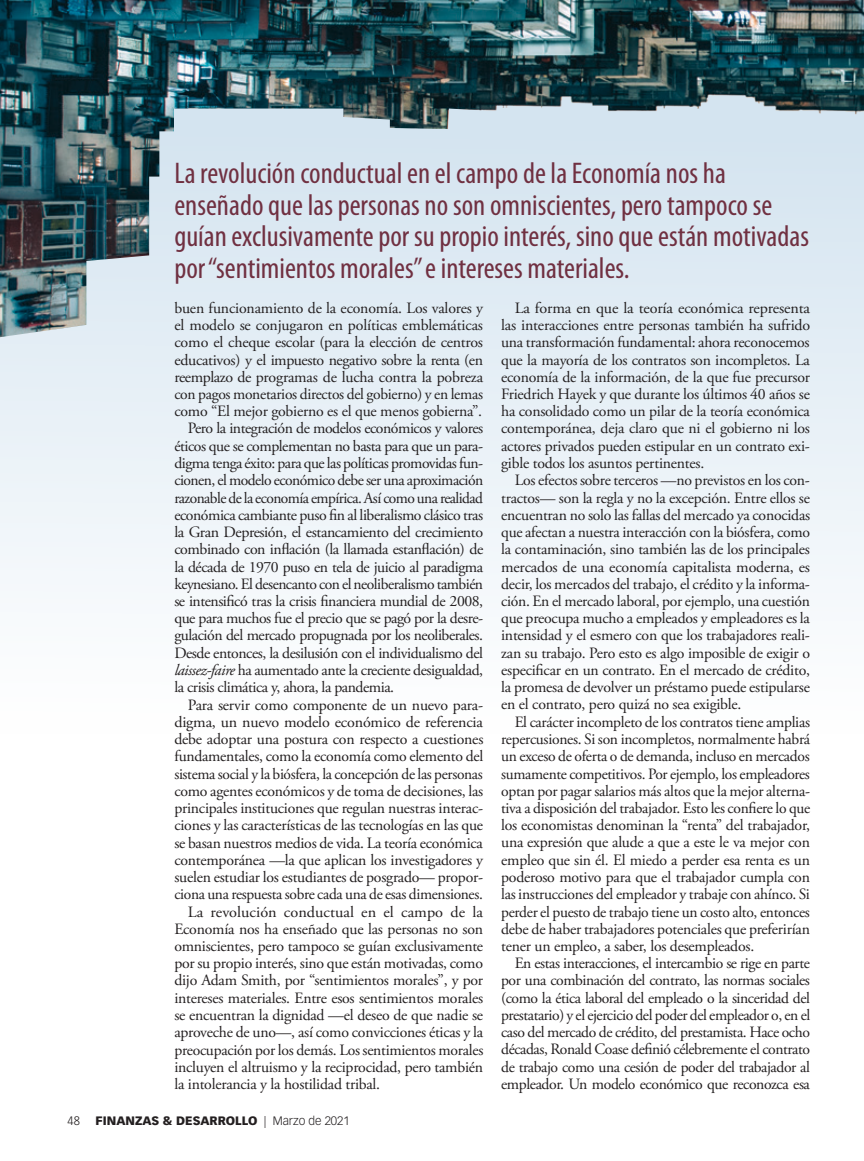
<style>
.page{position:relative;width:864px;height:1161px;background:#fff}
.page>*{position:absolute;margin:0;border:0;box-sizing:border-box;transform-origin:0 0}
.t1{font:condensed 30px/31.5px "Myriad Pro";color:#703041}
.t2{font:15.75px/17.2px "Adobe Garamond Pro";letter-spacing:-.015em;color:#231f20;text-align:justify}
.t3{font:15.75px "Adobe Garamond Pro";letter-spacing:-.035em;color:#231f20}
.t4{font:900 12px "Vectora LT Std";color:#231f20}
.t5{font:300 12px "Vectora LT Std";color:#231f20}
.s1{font-style:italic}
.s2{font-weight:300}
</style>
<div class="page">
<div style="left:0;top:81px;width:864px;height:652px;background:linear-gradient(to right,#f1f6fa,#f0f6fa)"></div>
<img style="left:0;top:0;width:864px;height:337px">
<p class="t1" style="left:174px;top:158px;width:636px">La revolución conductual en el campo de la Economía nos ha enseñado que las personas no son omniscientes, pero tampoco se guían exclusivamente por su propio interés, sino que están motivadas por “sentimientos morales” e intereses materiales.</p>
<p class="t2" style="left:174px;top:300px;width:310px">buen funcionamiento de la economía. Los valores y</p>
<p class="t2" style="left:174px;top:317px;width:310px">el modelo se conjugaron en políticas emblemáticas</p>
<p class="t2" style="left:174px;top:334px;width:310px">como el cheque escolar (para la elección de centros</p>
<p class="t2" style="left:174px;top:351px;width:310px">educativos) y el impuesto negativo sobre la renta (en</p>
<p class="t2" style="left:174px;top:369px;width:310px">reemplazo de programas de lucha contra la pobreza</p>
<p class="t2" style="left:174px;top:386px;width:310px">con pagos monetarios directos del gobierno) y en lemas</p>
<p class="t2" style="left:174px;top:403px;width:309px">como “El mejor gobierno es el que menos gobierna”.</p>
<p class="t2" style="left:188px;top:420px;width:297px">Pero la integración de modelos económicos y valores</p>
<p class="t2" style="left:174px;top:438px;width:310px">éticos que se complementan no basta para que un para-</p>
<p class="t2" style="left:174px;top:455px;width:310px">digma tenga éxito: para que las políticas promovidas fun-</p>
<p class="t3" style="left:174px;top:471px;width:310px">cionen, el modelo económico debe ser una aproximación</p>
<p class="t3" style="left:174px;top:488px;width:310px">razonable de la economía empírica. Así como una realidad</p>
<p class="t2" style="left:174px;top:507px;width:310px">económica cambiante puso fin al liberalismo clásico tras</p>
<p class="t2" style="left:174px;top:524px;width:310px">la Gran Depresión, el estancamiento del crecimiento</p>
<p class="t2" style="left:174px;top:541px;width:310px">combinado con inflación (la llamada estanflación) de</p>
<p class="t2" style="left:174px;top:558px;width:310px">la década de 1970 puso en tela de juicio al paradigma</p>
<p class="t3" style="left:174px;top:574px;width:310px">keynesiano. El desencanto con el neoliberalismo también</p>
<p class="t2" style="left:174px;top:593px;width:310px">se intensificó tras la crisis financiera mundial de 2008,</p>
<p class="t2" style="left:174px;top:610px;width:310px">que para muchos fue el precio que se pagó por la desre-</p>
<p class="t2" style="left:174px;top:627px;width:310px">gulación del mercado propugnada por los neoliberales.</p>
<p class="t2" style="left:174px;top:645px;width:310px">Desde entonces, la desilusión con el individualismo del</p>
<p class="t2" style="left:174px;top:662px;width:310px"><span class="s1">laissez-faire</span> ha aumentado ante la creciente desigualdad,</p>
<p class="t2" style="left:174px;top:679px;width:221px">la crisis climática y, ahora, la pandemia.</p>
<p class="t2" style="left:188px;top:696px;width:297px">Para servir como componente de un nuevo para-</p>
<p class="t2" style="left:174px;top:714px;width:310px">digma, un nuevo modelo económico de referencia</p>
<p class="t2" style="left:174px;top:731px;width:311px">debe adoptar una postura con respecto a cuestiones</p>
<p class="t2" style="left:174px;top:748px;width:310px">fundamentales, como la economía como elemento del</p>
<p class="t2" style="left:174px;top:765px;width:310px">sistema social y la biósfera, la concepción de las personas</p>
<p class="t2" style="left:174px;top:783px;width:310px">como agentes económicos y de toma de decisiones, las</p>
<p class="t2" style="left:174px;top:800px;width:310px">principales instituciones que regulan nuestras interac-</p>
<p class="t2" style="left:174px;top:817px;width:310px">ciones y las características de las tecnologías en las que</p>
<p class="t2" style="left:174px;top:834px;width:310px">se basan nuestros medios de vida. La teoría económica</p>
<p class="t2" style="left:174px;top:852px;width:310px">contemporánea —la que aplican los investigadores y</p>
<p class="t2" style="left:174px;top:869px;width:310px">suelen estudiar los estudiantes de posgrado— propor-</p>
<p class="t2" style="left:174px;top:886px;width:310px">ciona una respuesta sobre cada una de esas dimensiones.</p>
<p class="t2" style="left:188px;top:903px;width:297px">La revolución conductual en el campo de la</p>
<p class="t2" style="left:174px;top:921px;width:310px">Economía nos ha enseñado que las personas no son</p>
<p class="t2" style="left:174px;top:938px;width:310px">omniscientes, pero tampoco se guían exclusivamente</p>
<p class="t2" style="left:174px;top:955px;width:310px">por su propio interés, sino que están motivadas, como</p>
<p class="t2" style="left:174px;top:972px;width:310px">dijo Adam Smith, por “sentimientos morales”, y por</p>
<p class="t2" style="left:174px;top:990px;width:310px">intereses materiales. Entre esos sentimientos morales</p>
<p class="t2" style="left:174px;top:1007px;width:310px">se encuentran la dignidad —el deseo de que nadie se</p>
<p class="t2" style="left:174px;top:1024px;width:310px">aproveche de uno—, así como convicciones éticas y la</p>
<p class="t2" style="left:174px;top:1041px;width:311px">preocupación por los demás. Los sentimientos morales</p>
<p class="t2" style="left:174px;top:1059px;width:310px">incluyen el altruismo y la reciprocidad, pero también</p>
<p class="t2" style="left:174px;top:1076px;width:207px">la intolerancia y la hostilidad tribal.</p>
<p class="t2" style="left:501px;top:300px;width:311px;text-indent:14px">La forma en que la teoría económica representa las interacciones entre personas también ha sufrido una transformación fundamental: ahora reconocemos que la mayoría de los contratos son incompletos. La economía de la información, de la que fue precursor Friedrich Hayek y que durante los últimos 40 años se ha consolidado como un pilar de la teoría económica contemporánea, deja claro que ni el gobierno ni los actores privados pueden estipular en un contrato exi&shy;gible todos los asuntos pertinentes.</p>
<p class="t2" style="left:501px;top:472px;width:311px;text-indent:14px">Los efectos sobre terceros —no previstos en los con&shy;tractos— son la regla y no la excepción. Entre ellos se encuentran no solo las fallas del mercado ya conocidas que afectan a nuestra interacción con la biósfera, como la contaminación, sino también las de los principales mercados de una economía capitalista moderna, es decir, los mercados del trabajo, el crédito y la informa&shy;ción. En el mercado laboral, por ejemplo, una cuestión que preocupa mucho a empleados y empleadores es la intensidad y el esmero con que los trabajadores reali&shy;zan su trabajo. Pero esto es algo imposible de exigir o especificar en un contrato. En el mercado de crédito, la promesa de devolver un préstamo puede estipularse en el contrato, pero quizá no sea exigible.</p>
<p class="t2" style="left:501px;top:714px;width:311px;text-indent:14px">El carácter incompleto de los contratos tiene amplias repercusiones. Si son incompletos, normalmente habrá un exceso de oferta o de demanda, incluso en mercados sumamente competitivos. Por ejemplo, los empleadores optan por pagar salarios más altos que la mejor alterna&shy;tiva a disposición del trabajador. Esto les confiere lo que los economistas denominan la “renta” del trabajador, una expresión que alude a que a este le va mejor con empleo que sin él. El miedo a perder esa renta es un poderoso motivo para que el trabajador cumpla con las instrucciones del empleador y trabaje con ahínco. Si perder el puesto de trabajo tiene un costo alto, entonces debe de haber trabajadores potenciales que preferirían tener un empleo, a saber, los desempleados.</p>
<p class="t2" style="left:501px;top:955px;width:311px;text-indent:14px">En estas interacciones, el intercambio se rige en parte por una combinación del contrato, las normas sociales (como la ética laboral del empleado o la sinceridad del prestatario) y el ejercicio del poder del empleador o, en el caso del mercado de crédito, del prestamista. Hace ocho décadas, Ronald Coase definió célebremente el contrato de trabajo como una cesión de poder del trabajador al empleador. Un modelo económico que reconozca esa</p>
<p class="t5" style="left:68px;top:1114px;width:14px">48</p>
<p class="t4" style="left:96px;top:1113px;width:256px">FINANZAS &amp; DESARROLLO <span class="s2">| Marzo de 2021</span></p>
</div>
